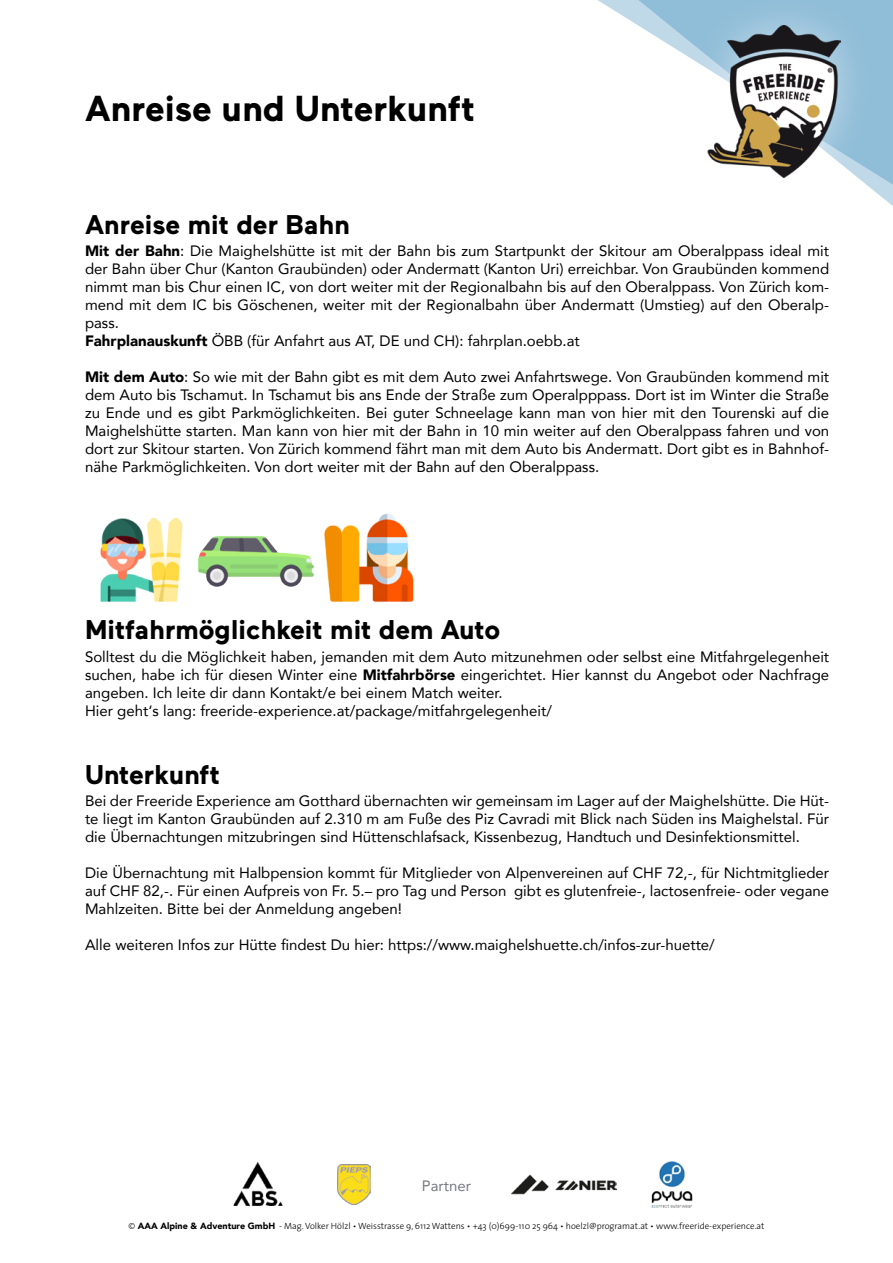
<style>
.page{position:relative;width:893px;height:1263px;background:#fff}
.page>*{position:absolute;margin:0;border:0;box-sizing:border-box;transform-origin:0 0}
.t1{font:700 36px "Maax";color:#000}
.t2{font:700 27px "Maax";color:#000}
.t3{font:15px/18px "Avenir";color:#000;text-align:justify}
.t4{font:15px "Avenir";color:#74787f}
.t5{font:300 9px "The Sans";color:#000}
.s1{font-weight:900}
.s2{font-family:"Avenir";font-weight:900}
</style>
<div class="page">
<img style="left:233px;top:1163px;width:50px;height:43px">
<img style="left:651px;top:1161px;width:42px;height:46px">
<img style="left:511px;top:1174px;width:105px;height:21px">
<img style="left:337px;top:1164px;width:33px;height:40px">
<img style="left:100px;top:513px;width:314px;height:89px">
<svg style="left:598px;top:0;width:295px;height:206px"></svg>
<div style="left:666px;top:0;width:203px;height:207px;background:#fff;opacity:.5"></div>
<img style="left:705px;top:25px;width:136px;height:153px">
<h1 class="t1" style="left:85px;top:89px;width:391px">Anreise und Unterkunft</h1>
<h2 class="t2" style="left:85px;top:210px;width:266px">Anreise mit der Bahn</h2>
<p class="t3" style="left:85px;top:241px;width:746px;text-align:left"><span class="s1">Mit der Bahn</span>: Die Maighelshütte ist mit der Bahn bis zum Startpunkt der Skitour am Oberalppass ideal mit der Bahn über Chur (Kanton Graubünden) oder Andermatt (Kanton Uri) erreichbar. Von Graubünden kommend nimmt man bis Chur einen IC, von dort weiter mit der Regionalbahn bis auf den Oberalppass. Von Zürich kom&shy;mend mit dem IC bis Göschenen, weiter mit der Regionalbahn über Andermatt (Umstieg) auf den Oberalp&shy;pass.<br><span class="s1">Fahrplanauskunft</span> ÖBB (für Anfahrt aus AT, DE und CH): fahrplan.oebb.at</p>
<p class="t3" style="left:85px;top:367px;width:746px"><span class="s1">Mit dem Auto</span>: So wie mit der Bahn gibt es mit dem Auto zwei Anfahrtswege. Von Graubünden kommend mit dem Auto bis Tschamut. In Tschamut bis ans Ende der Straße zum Operalpppass. Dort ist im Winter die Straße zu Ende und es gibt Parkmöglichkeiten. Bei guter Schneelage kann man von hier mit den Tourenski auf die Maighelshütte starten. Man kann von hier mit der Bahn in 10 min weiter auf den Oberalppass fahren und von dort zur Skitour starten. Von Zürich kommend fährt man mit dem Auto bis Andermatt. Dort gibt es in Bahnhof&shy;nähe Parkmöglichkeiten. Von dort weiter mit der Bahn auf den Oberalppass.</p>
<h2 class="t2" style="left:85px;top:615px;width:417px">Mitfahrmöglichkeit mit dem Auto</h2>
<p class="t3" style="left:85px;top:647px;width:746px;text-align:left">Solltest du die Möglichkeit haben, jemanden mit dem Auto mitzunehmen oder selbst eine Mitfahrgelegenheit suchen, habe ich für diesen Winter eine <span class="s1">Mitfahrbörse</span> eingerichtet. Hier kannst du Angebot oder Nachfrage angeben. Ich leite dir dann Kontakt/e bei einem Match weiter.<br>Hier geht‘s lang: freeride-experience.at/package/mitfahrgelegenheit/</p>
<h2 class="t2" style="left:85px;top:760px;width:136px">Unterkunft</h2>
<p class="t3" style="left:85px;top:792px;width:746px">Bei der Freeride Experience am Gotthard übernachten wir gemeinsam im Lager auf der Maighelshütte. Die Hüt&shy;te liegt im Kanton Graubünden auf 2.310 m am Fuße des Piz Cavradi mit Blick nach Süden ins Maighelstal. Für die Übernachtungen mitzubringen sind Hüttenschlafsack, Kissenbezug, Handtuch und Desinfektionsmittel.</p>
<p class="t3" style="left:85px;top:864px;width:746px">Die Übernachtung mit Halbpension kommt für Mitglieder von Alpenvereinen auf CHF 72,-, für Nichtmitglieder auf CHF 82,-. Für einen Aufpreis von Fr. 5.– pro Tag und Person gibt es glutenfreie-, lactosenfreie- oder vegane Mahlzeiten. Bitte bei der Anmeldung angeben!</p>
<p class="t3" style="left:85px;top:936px;width:631px">Alle weiteren Infos zur Hütte findest Du hier: https://www.maighelshuette.ch/infos-zur-huette/</p>
<p class="t4" style="left:422px;top:1174px;width:51px">Partner</p>
<p class="t5" style="left:128px;top:1219px;width:637px">© <span class="s2">AAA Alpine &amp; Adventure GmbH</span> - Mag. Volker Hölzl • Weisstrasse 9, 6112 Wattens • +43 (0)699-110 25 964 • hoelzl@programat.at • www.freeride-experience.at</p>
</div>
